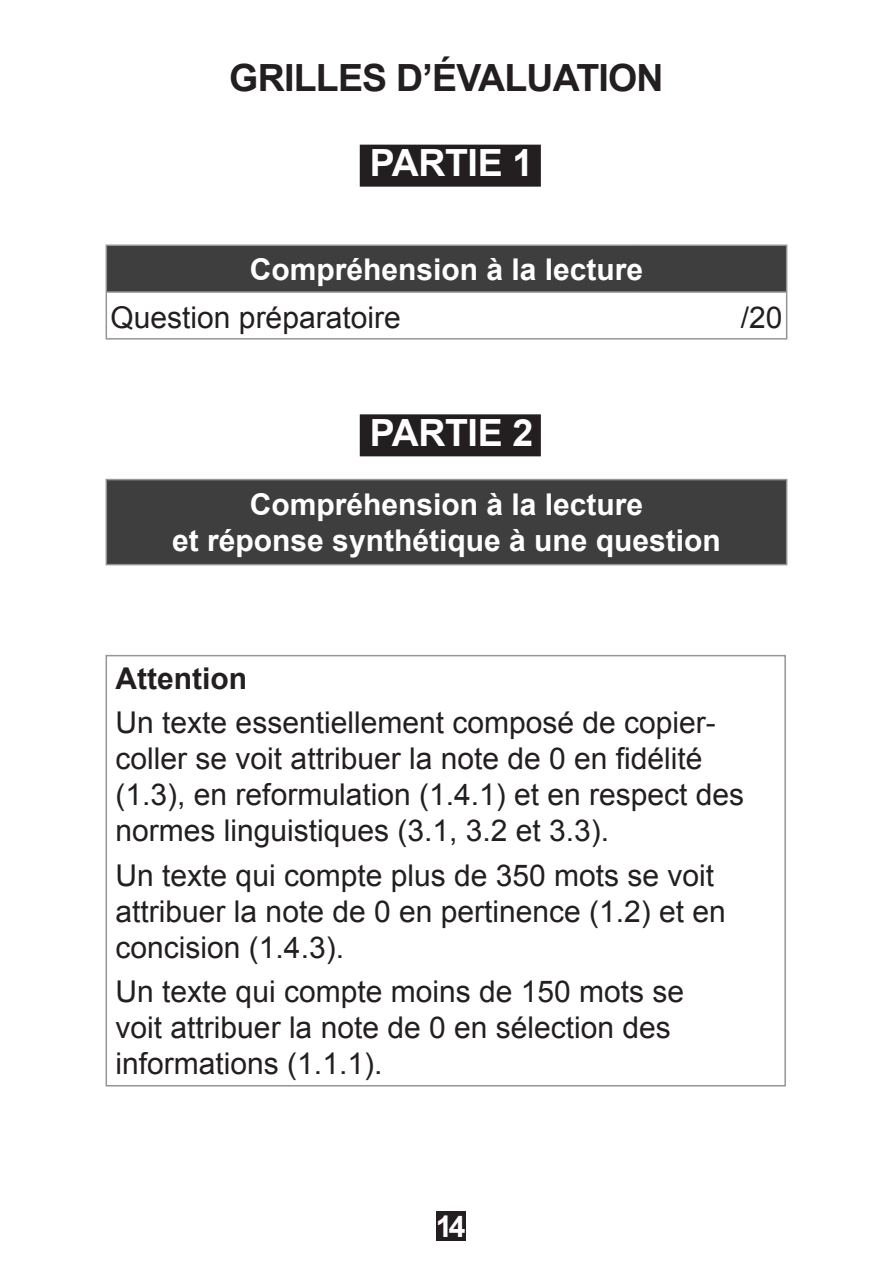
<style>
.page{position:relative;width:893px;height:1263px;background:#fff}
.page>*{position:absolute;margin:0;border:0;box-sizing:border-box;transform-origin:0 0}
.t1{font:700 37.5px "Arial";letter-spacing:-.02em;color:#231f20}
.t2{font:700 37.5px "Arial";color:#fff}
.t3{font:30px/36px "Arial";color:#231f20}
.t4{font:700 30px/36px "Arial";color:#fff;text-align:center}
.t5{font:700 30px "Arial";color:#231f20}
</style>
<div class="page">
<div style="left:360px;top:414px;width:181px;height:42px;background:#231f20"></div>
<div style="left:360px;top:145px;width:181px;height:42px;background:#231f20"></div>
<div style="left:106px;top:245px;width:681px;height:47px;background:#3e3e3f"></div>
<hr style="left:106px;top:291px;width:532px;height:2px;background:#939598">
<hr style="left:106px;top:293px;width:1px;height:45px;background:#939598">
<hr style="left:638px;top:291px;width:149px;height:2px;background:#939598">
<hr style="left:786px;top:293px;width:1px;height:45px;background:#939598">
<hr style="left:106px;top:338px;width:532px;height:2px;background:#939598">
<hr style="left:638px;top:338px;width:149px;height:2px;background:#939598">
<hr style="left:106px;top:244px;width:532px;height:2px;background:#939598">
<hr style="left:106px;top:246px;width:1px;height:45px;background:#939598">
<hr style="left:638px;top:244px;width:149px;height:2px;background:#939598">
<hr style="left:786px;top:246px;width:1px;height:45px;background:#939598">
<div style="left:106px;top:655px;width:680px;height:431px;border:2px solid #939598"></div>
<div style="left:106px;top:480px;width:681px;height:85px;background:#3e3e3f"></div>
<hr style="left:106px;top:564px;width:681px;height:1px;background:#939598">
<hr style="left:106px;top:479px;width:681px;height:1px;background:#939598">
<hr style="left:106px;top:480px;width:1px;height:84px;background:#939598">
<hr style="left:786px;top:480px;width:1px;height:84px;background:#939598">
<div style="left:436px;top:1211px;width:30px;height:30px;background:#231f20"></div>
<p class="t1" style="left:229px;top:57px;width:436px">grilles d’évaluation</p>
<p class="t2" style="left:370px;top:142px;width:26px">PAR</p>
<p class="t2" style="left:445px;top:142px;width:90px">TIE 1</p>
<p class="t4" style="left:250px;top:251px;width:395px">Compréhension à la lecture</p>
<p class="t3" style="left:111px;top:300px;width:292px">Question préparatoire</p>
<p class="t3" style="left:741px;top:300px;width:43px">/20</p>
<p class="t2" style="left:370px;top:412px;width:26px">PAR</p>
<p class="t2" style="left:445px;top:412px;width:90px">TIE 2</p>
<p class="t4" style="left:172px;top:486px;width:550px">Compréhension à la lecture<br>et réponse synthétique à une question</p>
<p class="t5" style="left:116px;top:661px;width:133px">Attention</p>
<p class="t3" style="left:116px;top:705px;width:630px">Un texte essentiellement composé de copier&shy;coller se voit attribuer la note de 0 en fidélité (1.3), en reformulation (1.4.1) et en respect des normes linguistiques (3.1, 3.2 et 3.3).</p>
<p class="t3" style="left:116px;top:857px;width:612px">Un texte qui compte plus de 350 mots se voit attribuer la note de 0 en pertinence (1.2) et en concision (1.4.3).</p>
<p class="t3" style="left:116px;top:974px;width:570px">Un texte qui compte moins de 150 mots se voit attribuer la note de 0 en sélection des informations (1.1.1).</p>
<p class="t4" style="left:436px;top:1208px;width:31px">14</p>
</div>
